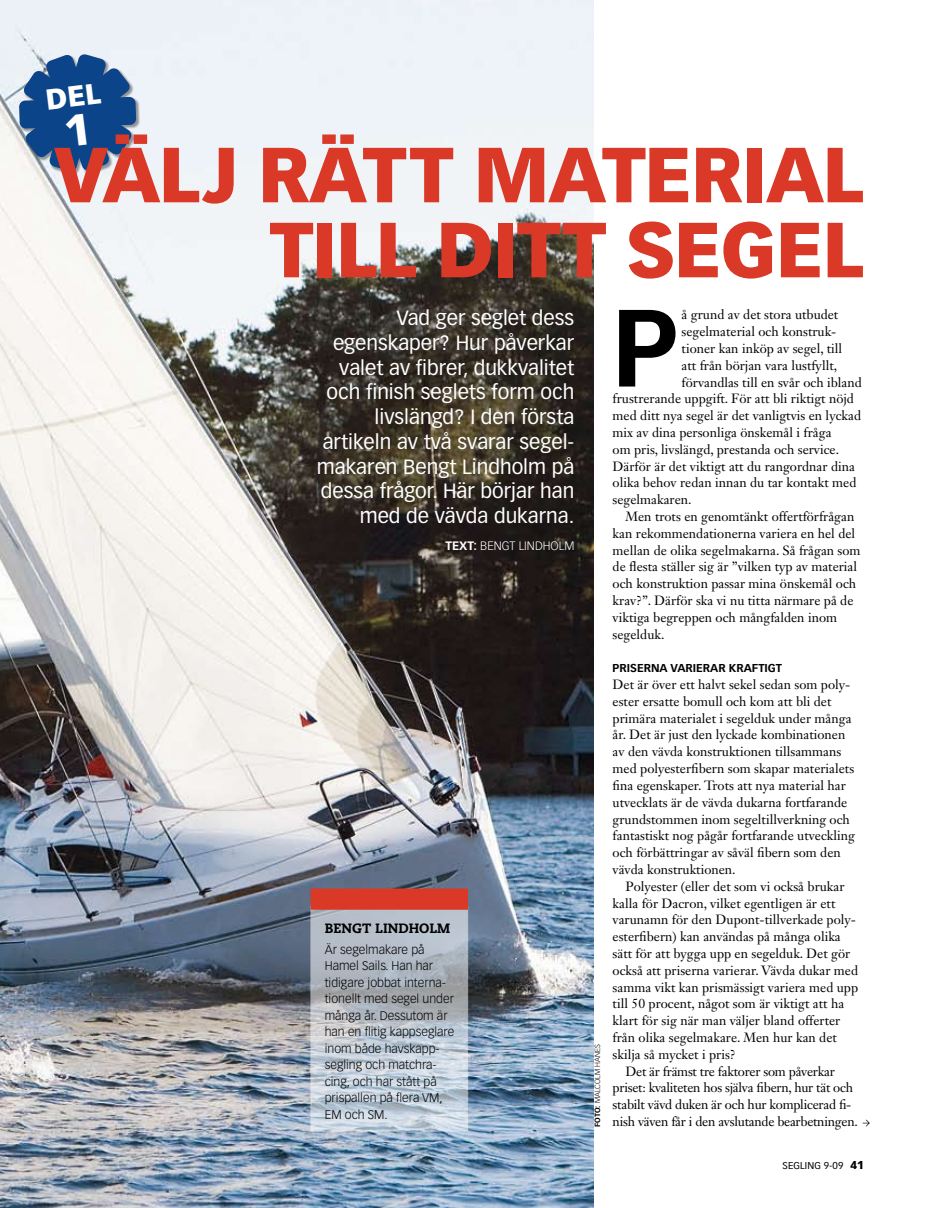
<style>
.page{position:relative;width:936px;height:1208px;background:#fff}
.page>*{position:absolute;margin:0;border:0;box-sizing:border-box;transform-origin:0 0}
.t1{font:700 107.55px "Vectora LT Std";color:#000}
.t2{font:900 76.5px/75px "Vectora LT Std";letter-spacing:-.02em;color:#da3928}
.t3{font:20.25px/24.8px "Vectora LT Std";color:#fff;text-align:right}
.t4{font:800 13.5px "Caecilia LT Std";color:#000}
.t5{font:13.2px/16.8px "Janson Text LT Std";color:#000}
.t6{font:13.2px "Janson Text LT Std";letter-spacing:-.02em;color:#000}
.t7{font:300 12.3px/16.5px "Vectora LT Std";color:#000}
.t8{font:300 12px "Vectora LT Std";color:#fff}
.t9{font:700 11.25px "Vectora LT Std";color:#000}
.t10{font:9.75px "Vectora LT Std";letter-spacing:.01em;color:#000}
.t11{font:300 7.5px "Vectora LT Std";color:#000}
.s1{font-weight:700}
.s2{font-weight:900;font-size:11.25px}
</style>
<div class="page">
<img style="left:0;top:0;width:593px;height:1208px">
<svg style="left:862px;top:1119px;width:7px;height:7px"></svg>
<svg style="left:310px;top:909px;width:158px;height:222px;background:#b9c2cb"></svg>
<div style="left:310px;top:888px;width:158px;height:21px;background:#da3928"></div>
<div style="left:20px;top:55px;width:120px;height:120px;background:#000;opacity:.4"></div>
<svg style="left:19px;top:54px;width:117px;height:118px;background:#426da0"></svg>
<h2 class="t2" style="left:269px;top:137px;width:589px;text-indent:-215px">VÄLJ RÄTT MATERIAL<br>TILL DITT SEGEL</h2>
<h3 class="t3" style="left:317px;top:306px;width:259px">Vad ger seglet dess egenskaper? Hur påverkar valet av fibrer, dukkvalitet och finish seglets form och livslängd? I den första artikeln av två svarar segel&shy;makaren Bengt Lindholm på dessa frågor. Här börjar han med de vävda dukarna.</h3>
<p class="t8" style="left:445px;top:539px;width:130px"><span class="s1">TEXT:</span> Bengt Lindholm</p>
<p class="t4" style="left:325px;top:920px;width:127px">BENGT LINDHOLM</p>
<p class="t7" style="left:325px;top:941px;width:131px">Är segelmakare på<br>Hamel Sails. Han har tidigare jobbat interna&shy;tionellt med segel under många år. Dessutom är han en flitig kappseglare inom både havskapp&shy;segling och matchra&shy;cing, och har stått på prispallen på flera VM,<br>EM och SM .</p>
<p class="t11" style="left:593px;top:1127px;width:84px;rotate:-90deg"><span class="s1">FOTO:</span> malcolm hanes</p>
<h1 class="t1" style="left:612px;top:283px;width:67px">P</h1>
<p class="t5" style="left:681px;top:306px;width:158px">å grund av det stora utbudet</p>
<p class="t5" style="left:681px;top:323px;width:156px">segelmaterial och konstruk-</p>
<p class="t5" style="left:681px;top:340px;width:162px">tioner kan inköp av segel, till</p>
<p class="t5" style="left:681px;top:357px;width:157px">att från början vara lustfyllt,</p>
<p class="t5" style="left:681px;top:373px;width:182px">förvandlas till en svår och ibland</p>
<p class="t5" style="left:612px;top:390px;width:243px">frustrerande uppgift. För att bli riktigt nöjd</p>
<p class="t5" style="left:612px;top:407px;width:250px">med ditt nya segel är det vanligtvis en lyckad</p>
<p class="t5" style="left:612px;top:424px;width:220px">mix av dina personliga önskemål i fråga</p>
<p class="t5" style="left:612px;top:441px;width:228px">om pris, livslängd, prestanda och service.</p>
<p class="t5" style="left:612px;top:457px;width:244px">Därför är det viktigt att du rangordnar dina</p>
<p class="t5" style="left:612px;top:474px;width:245px">olika behov redan innan du tar kontakt med</p>
<p class="t5" style="left:612px;top:491px;width:80px">segelmakaren.</p>
<p class="t5" style="left:625px;top:508px;width:230px">Men trots en genomtänkt offertförfrågan</p>
<p class="t5" style="left:612px;top:525px;width:244px">kan rekommendationerna variera en hel del</p>
<p class="t5" style="left:612px;top:541px;width:249px">mellan de olika segelmakarna. Så frågan som</p>
<p class="t5" style="left:612px;top:558px;width:246px">de flesta ställer sig är ”vilken typ av material</p>
<p class="t5" style="left:612px;top:575px;width:245px">och konstruktion passar mina önskemål och</p>
<p class="t5" style="left:612px;top:592px;width:242px">krav?”. Därför ska vi nu titta närmare på de</p>
<p class="t5" style="left:612px;top:609px;width:226px">viktiga begreppen och mångfalden inom</p>
<p class="t5" style="left:612px;top:625px;width:53px">segelduk.</p>
<p class="t9" style="left:612px;top:661px;width:171px">PRISERNA VARIERAR KRAFTIGT</p>
<p class="t5" style="left:612px;top:676px;width:244px">Det är över ett halvt sekel sedan som poly&shy;ester ersatte bomull och kom att bli det primära materialet i segelduk under många år. Det är just den lyckade kombinationen av den vävda konstruktionen tillsammans med polyesterfibern som skapar materialets fina egenskaper. Trots att nya material har utvecklats är de vävda dukarna fortfarande grundstommen inom segeltillverkning och fantastiskt nog pågår fortfarande utveckling och förbättringar av såväl fibern som den vävda konstruktionen.</p>
<p class="t5" style="left:625px;top:877px;width:220px">Polyester (eller det som vi också brukar</p>
<p class="t5" style="left:612px;top:894px;width:224px">kalla för Dacron, vilket egentligen är ett</p>
<p class="t5" style="left:612px;top:911px;width:245px">varunamn för den Dupont-tillverkade poly-</p>
<p class="t5" style="left:612px;top:928px;width:230px">esterfibern) kan användas på många olika</p>
<p class="t5" style="left:612px;top:945px;width:239px">sätt för att bygga upp en segelduk. Det gör</p>
<p class="t5" style="left:612px;top:961px;width:247px">också att priserna varierar. Vävda dukar med</p>
<p class="t5" style="left:612px;top:978px;width:247px">samma vikt kan prismässigt variera med upp</p>
<p class="t5" style="left:612px;top:995px;width:233px">till 50 procent, något som är viktigt att ha</p>
<p class="t5" style="left:612px;top:1012px;width:229px">klart för sig när man väljer bland offerter</p>
<p class="t5" style="left:612px;top:1029px;width:226px">från olika segelmakare. Men hur kan det</p>
<p class="t5" style="left:612px;top:1045px;width:124px">skilja så mycket i pris?</p>
<p class="t6" style="left:625px;top:1062px;width:211px">Det är främst tre faktorer som påverkar</p>
<p class="t6" style="left:612px;top:1079px;width:242px">priset: kvaliteten hos själva fibern, hur tät och</p>
<p class="t6" style="left:612px;top:1096px;width:240px">stabilt vävd duken är och hur komplicerad fi-</p>
<p class="t6" style="left:612px;top:1113px;width:247px">nish väven får i den avslutande bearbetningen.</p>
<p class="t10" style="left:782px;top:1160px;width:83px">SEGLING 9-09 <span class="s2">41</span></p>
</div>
